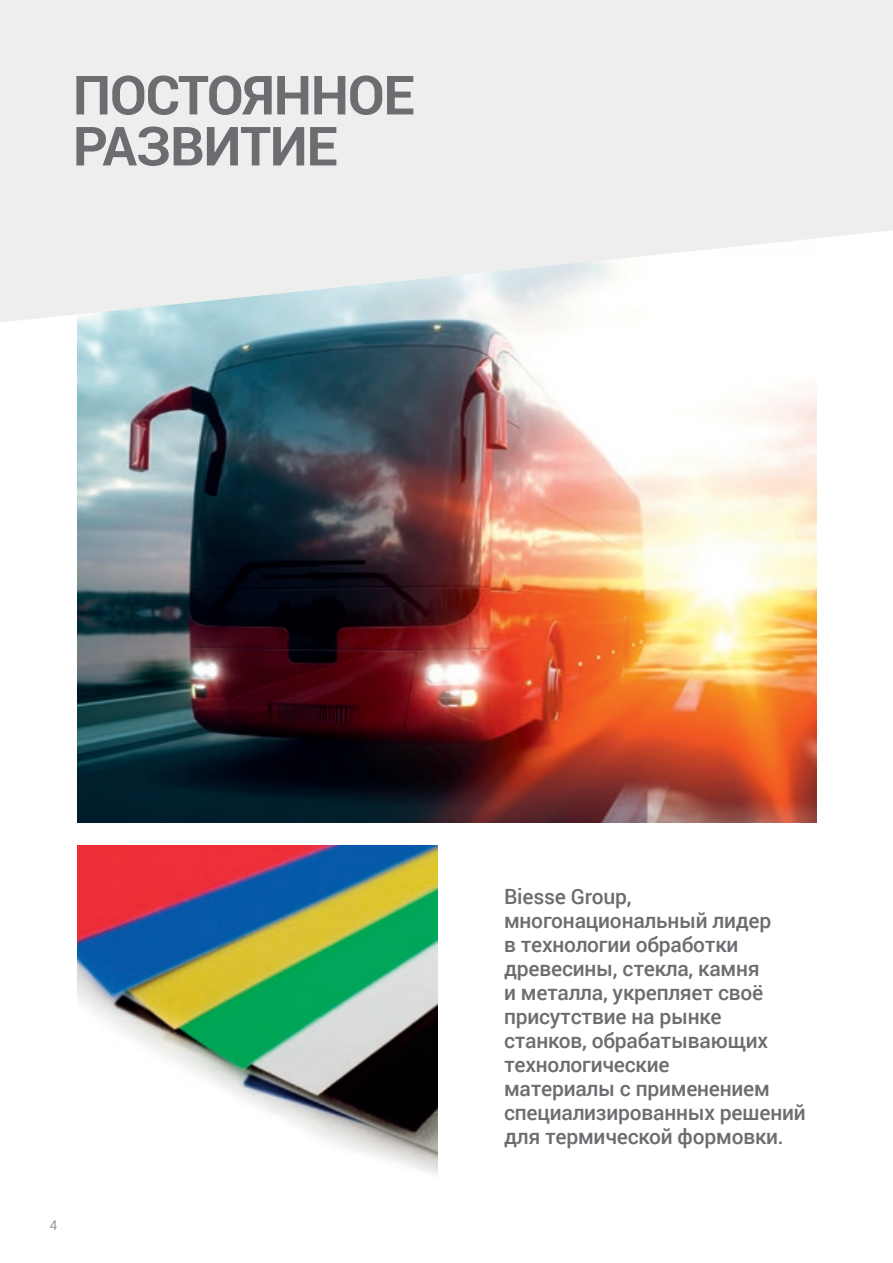
<style>
.page{position:relative;width:893px;height:1263px;background:#fff}
.page>*{position:absolute;margin:0;border:0;box-sizing:border-box;transform-origin:0 0}
._1_TITOLO_GRIGIO{font:700 54px/51px "Roboto";letter-spacing:-.02em;color:#6c6d70}
.t1{font:500 21px/24px "Roboto";letter-spacing:-.01em;color:#6c6d70}
.t2{font:300 13.5px "Roboto";color:#6c6d70}
</style>
<div class="page">
<img style="left:77px;top:322px;width:739px;height:501px">
<svg style="left:0;top:0;width:893px;height:322px;background:#edeeef"></svg>
<img style="left:77px;top:846px;width:360px;height:329px">
<p class="_1_TITOLO_GRIGIO" style="left:73px;top:68px;width:343px">ПОСТОЯННОЕ<br>РАЗВИТИЕ</p>
<p class="t2" style="left:50px;top:1215px;width:9px">4</p>
<p class="t1" style="left:504px;top:883px;width:303px">Biesse Group, многонациональный лидер<br>в технологии обработки древесины, стекла, камня<br>и металла, укрепляет своё присутствие на рынке станков, обрабатывающих технологические<br>материалы с применением специализированных решений для термической формовки.</p>
</div>
